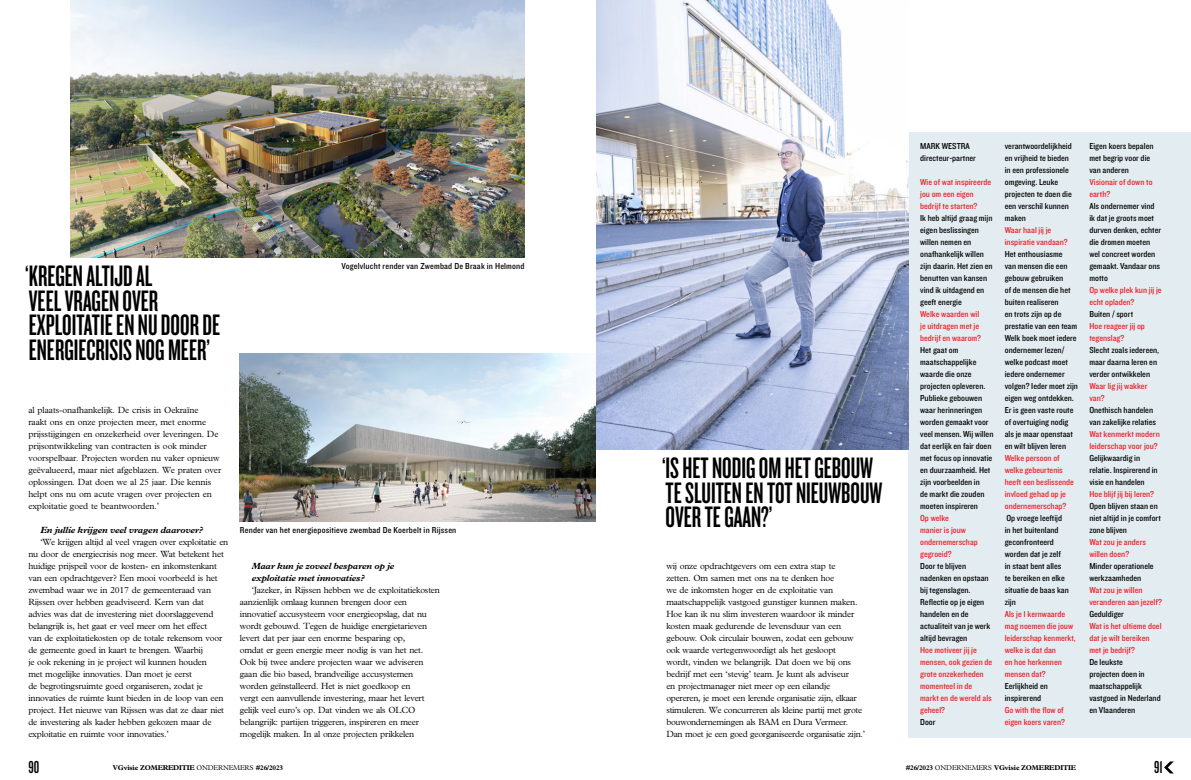
<style>
.page{position:relative;width:1191px;height:780px;background:#fff}
.page>*{position:absolute;margin:0;border:0;box-sizing:border-box;transform-origin:0 0}
.t1{font:30.7px/24.5px "Knockout HTF47 Bantamweight";color:#000}
.t2{font:18px "Knockout HTF47 Bantamweight";color:#000}
.t3{font:300 9px/12px "M Plantin";letter-spacing:-.02em;color:#000}
.t4{font:9px/12px "Knockout HTF30 Junior Welterwt";color:#000}
.t5{font:9px/12px "Knockout HTF30 Junior Welterwt";color:#ed1d24}
.t6{font:9px "Knockout HTF30 Junior Welterwt";letter-spacing:.02em;color:#000}
.t7{font:italic 700 9px/12px "M Plantin";letter-spacing:-.02em;color:#000}
.t8{font:700 7px "M Plantin";letter-spacing:-.02em;color:#000}
.s1{font-weight:300}
</style>
<div class="page">
<div style="left:909px;top:132px;width:282px;height:605px;background:#e2ecf1"></div>
<img style="left:71px;top:0;width:453px;height:257px">
<svg style="left:1164px;top:761px;width:9px;height:12px"></svg>
<img style="left:240px;top:353px;width:355px;height:168px">
<img style="left:596px;top:0;width:313px;height:449px">
<h1 class="t1" style="left:25px;top:264px;width:196px">‘ KREGEN ALTIJD AL<br>VEEL VRAGEN OVER<br>EXPLOITATIE EN NU DOOR DE<br>ENERGIECRISIS NOG MEER’</h1>
<p class="t6" style="left:341px;top:261px;width:185px">Vogelvlucht render van Zwembad De Braak in Helmond</p>
<p class="t3" style="left:28px;top:404px;width:194px">al plaats-onafhankelijk. De crisis in Oekraïne<br>raakt ons en onze projecten meer, met enorme prijsstijgingen en onzekerheid over leveringen. De prijsontwikkeling van contracten is ook minder voorspelbaar. Projecten worden nu vaker opnieuw geëvalueerd, maar niet afgeblazen. We praten over oplossingen. Dat doen we al 25 jaar. Die kennis helpt ons nu om acute vragen over projecten en exploitatie goed te beantwoorden.’</p>
<p class="t7" style="left:40px;top:524px;width:165px">En jullie krijgen veel vragen daarover?</p>
<p class="t3" style="left:28px;top:536px;width:201px;text-indent:12px">‘We krijgen altijd al veel vragen over exploitatie en nu door de energiecrisis nog meer. Wat betekent het huidige prijspeil voor de kosten- en inkomstenkant van een opdrachtgever? Een mooi voorbeeld is het zwembad waar we in 2017 de gemeenteraad van Rijssen over hebben geadviseerd. Kern van dat advies was dat de investering niet doorslaggevend belangrijk is, het gaat er veel meer om het effect<br>van de exploitatiekosten op de totale rekensom voor de gemeente goed in kaart te brengen. Waarbij<br>je ook rekening in je project wil kunnen houden<br>met mogelijke innovaties. Dan moet je eerst<br>de begrotingsruimte goed organiseren, zodat je innovaties de ruimte kunt bieden in de loop van een project. Het nieuwe van Rijssen was dat ze daar niet de investering als kader hebben gekozen maar de exploitatie en ruimte voor innovaties.’</p>
<p class="t6" style="left:240px;top:525px;width:218px">Render van het energiepositieve zwembad De Koerbelt in Rijssen</p>
<p class="t7" style="left:252px;top:560px;width:144px">Maar kun je zoveel besparen op je exploitatie met innovaties?</p>
<p class="t3" style="left:240px;top:584px;width:202px;text-indent:12px">‘Jazeker, in Rijssen hebben we de exploitatiekosten aanzienlijk omlaag kunnen brengen door een innovatief accusysteem voor energieopslag, dat nu wordt gebouwd. Tegen de huidige energietarieven levert dat per jaar een enorme besparing op,<br>omdat er geen energie meer nodig is van het net.<br>Ook bij twee andere projecten waar we adviseren gaan die bio based, brandveilige accusystemen worden geïnstalleerd. Het is niet goedkoop en<br>vergt een aanvullende investering, maar het levert gelijk veel euro’s op. Dat vinden we als OLCO belangrijk: partijen triggeren, inspireren en meer mogelijk maken. In al onze projecten prikkelen</p>
<h1 class="t1" style="left:662px;top:456px;width:222px">‘ IS HET NODIG OM HET GEBOUW<br>TE SLUITEN EN TOT NIEUWBOUW<br>OVER TE GAAN?’</h1>
<p class="t3" style="left:666px;top:559px;width:200px">wij onze opdrachtgevers om een extra stap te<br>zetten. Om samen met ons na te denken hoe<br>we de inkomsten hoger en de exploitatie van maatschappelijk vastgoed gunstiger kunnen maken.<br>Hoe kan ik nu slim investeren waardoor ik minder kosten maak gedurende de levensduur van een gebouw. Ook circulair bouwen, zodat een gebouw ook waarde vertegenwoordigt als het gesloopt<br>wordt, vinden we belangrijk. Dat doen we bij ons bedrijf met een ‘stevig’ team. Je kunt als adviseur<br>en projectmanager niet meer op een eilandje opereren, je moet een lerende organisatie zijn, elkaar stimuleren. We concurreren als kleine partij met grote bouwondernemingen als BAM en Dura Vermeer.<br>Dan moet je een goed georganiseerde organisatie zijn.’</p>
<p class="t4" style="left:920px;top:140px;width:57px">Mark Westra directeur-partner</p>
<p class="t5" style="left:920px;top:176px;width:73px">Wie of wat inspireerde jou om een eigen bedrijf te starten?</p>
<p class="t4" style="left:920px;top:212px;width:74px">Ik heb altijd graag mijn eigen beslissingen willen nemen en onafhankelijk willen zijn daarin. Het zien en benutten van kansen vind ik uitdagend en geeft energie</p>
<p class="t5" style="left:920px;top:308px;width:62px">Welke waarden wil je uitdragen met je bedrijf en waarom?</p>
<p class="t4" style="left:920px;top:344px;width:75px">Het gaat om maatschappelijke waarde die onze projecten opleveren.<br>Publieke gebouwen waar herinneringen worden gemaakt voor veel mensen. Wij willen dat eerlijk en fair doen met focus op innovatie en duurzaamheid. Het zijn voorbeelden in<br>de markt die zouden moeten inspireren</p>
<p class="t5" style="left:920px;top:512px;width:59px">Op welke<br>manier is jouw ondernemerschap gegroeid?</p>
<p class="t4" style="left:920px;top:560px;width:72px">Door te blijven nadenken en opstaan bij tegenslagen.<br>Reflectie op je eigen handelen en de actualiteit van je werk altijd bevragen</p>
<p class="t5" style="left:920px;top:644px;width:74px">Hoe motiveer jij je mensen, ook gezien de grote onzekerheden momenteel in de markt en de wereld als geheel?</p>
<p class="t4" style="left:920px;top:716px;width:17px">Door</p>
<p class="t4" style="left:1004px;top:140px;width:68px">verantwoordelijkheid en vrijheid te bieden in een professionele omgeving. Leuke projecten te doen die een verschil kunnen maken</p>
<p class="t5" style="left:1004px;top:224px;width:64px">Waar haal jij je inspiratie vandaan?</p>
<p class="t4" style="left:1004px;top:248px;width:75px">Het enthousiasme<br>van mensen die een gebouw gebruiken<br>of de mensen die het buiten realiseren<br>en trots zijn op de prestatie van een team<br>Welk boek moet iedere ondernemer lezen/ welke podcast moet iedere ondernemer volgen? Ieder moet zijn eigen weg ontdekken.<br>Er is geen vaste route of overtuiging nodig als je maar openstaat en wilt blijven leren</p>
<p class="t5" style="left:1004px;top:452px;width:71px">Welke persoon of welke gebeurtenis heeft een beslissende invloed gehad op je ondernemerschap?</p>
<p class="t4" style="left:1004px;top:512px;width:66px">Op vroege leeftijd<br>in het buitenland geconfronteerd worden dat je zelf in staat bent alles te bereiken en elke situatie de baas kan zijn</p>
<p class="t5" style="left:1004px;top:608px;width:72px">Als je 1 kernwaarde mag noemen die jouw leiderschap kenmerkt, welke is dat dan<br>en hoe herkennen mensen dat?</p>
<p class="t4" style="left:1004px;top:680px;width:45px">Eerlijkheid en inspirerend</p>
<p class="t5" style="left:1004px;top:704px;width:62px">Go with the flow of eigen koers varen?</p>
<h2 class="t2" style="left:28px;top:758px;width:12px">90</h2>
<p class="t8" style="left:113px;top:763px;width:172px">VGVISIE ZOMEREDITIE <span class="s1">ONDERNEMERS</span> #26/2023</p>
<p class="t8" style="left:905px;top:763px;width:172px">#26/2023 <span class="s1">ONDERNEMERS</span> VGVISIE ZOMEREDITIE</p>
<p class="t4" style="left:1089px;top:140px;width:66px">Eigen koers bepalen met begrip voor die van anderen</p>
<p class="t5" style="left:1089px;top:176px;width:65px">Visionair of down to earth?</p>
<p class="t4" style="left:1089px;top:200px;width:73px">Als ondernemer vind ik dat je groots moet durven denken, echter die dromen moeten wel concreet worden gemaakt. Vandaar ons motto</p>
<p class="t5" style="left:1089px;top:284px;width:74px">Op welke plek kun jij je echt opladen?</p>
<p class="t4" style="left:1089px;top:308px;width:45px">Buiten / sport</p>
<p class="t5" style="left:1089px;top:320px;width:57px">Hoe reageer jij op tegenslag?</p>
<p class="t4" style="left:1089px;top:344px;width:71px">Slecht zoals iedereen, maar daarna leren en verder ontwikkelen</p>
<p class="t5" style="left:1089px;top:380px;width:60px">Waar lig jij wakker van?</p>
<p class="t4" style="left:1089px;top:404px;width:68px">Onethisch handelen van zakelijke relaties</p>
<p class="t5" style="left:1089px;top:428px;width:72px">Wat kenmerkt modern leiderschap voor jou?</p>
<p class="t4" style="left:1089px;top:452px;width:70px">Gelijkwaardig in relatie. Inspirerend in visie en handelen</p>
<p class="t5" style="left:1089px;top:488px;width:66px">Hoe blijf jij bij leren?</p>
<p class="t4" style="left:1089px;top:500px;width:73px">Open blijven staan en niet altijd in je comfort zone blijven</p>
<p class="t5" style="left:1089px;top:536px;width:58px">Wat zou je anders willen doen?</p>
<p class="t4" style="left:1089px;top:560px;width:66px">Minder operationele werkzaamheden</p>
<p class="t5" style="left:1089px;top:584px;width:74px">Wat zou je willen veranderen aan jezelf?</p>
<p class="t4" style="left:1089px;top:608px;width:36px">Geduldiger</p>
<p class="t5" style="left:1089px;top:620px;width:74px">Wat is het ultieme doel dat je wilt bereiken met je bedrijf?</p>
<p class="t4" style="left:1089px;top:656px;width:73px">De leukste<br>projecten doen in maatschappelijk vastgoed in Nederland en Vlaanderen</p>
<h2 class="t2" style="left:1154px;top:758px;width:10px">91</h2>
</div>
